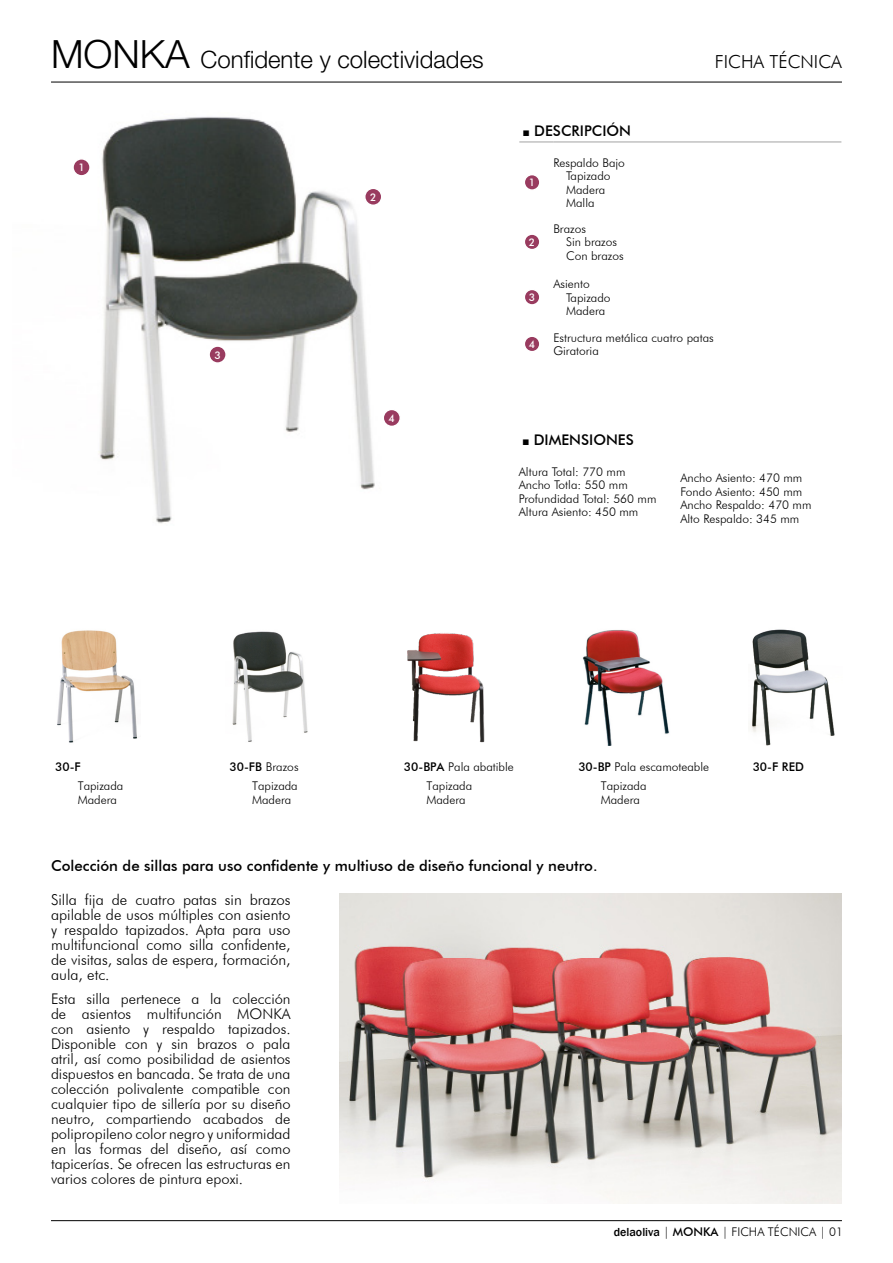
<style>
.page{position:relative;width:893px;height:1263px;background:#fff}
.page>*{position:absolute;margin:0;border:0;box-sizing:border-box;transform-origin:0 0}
.t1{font:300 24px "Helvetica Neue LT Std";color:#000}
.t2{font:300 18px "Futura BT";color:#000}
.t3{font:300 15px/15px "Futura BT";color:#000;text-align:justify}
.t4{font:500 15px "Futura BT";color:#000}
.t5{font:300 14.7px/15px "Futura BT";color:#000;text-align:justify}
.t6{font:500 14.7px "Futura BT";color:#000}
.t7{font:300 12px/13.5px "Futura BT";color:#000}
.t8{font:500 12px "Futura BT";color:#000}
.t9{font:500 10.5px "Futura BT";color:#fff}
.s1{font-size:39px}
.s2{font-family:"Arial Narrow";font-weight:400;font-size:12px}
.s3{font-weight:500}
.s4{font-family:"Franklin Gothic";font-weight:500}
</style>
<div class="page">
<hr style="left:51px;top:1220px;width:791px;height:1px;background:#000">
<hr style="left:51px;top:82px;width:791px;height:1px;background:#000">
<img style="left:99px;top:116px;width:276px;height:408px">
<div style="left:73px;top:159px;width:17px;height:17px;background:#993b5f;border-radius:50%"></div>
<div style="left:72px;top:158px;width:19px;height:19px;border:2px solid #fff;border-radius:50%"></div>
<div style="left:365px;top:188px;width:17px;height:17px;background:#993b5f;border-radius:50%"></div>
<div style="left:364px;top:188px;width:18px;height:18px;border:2px solid #fff;border-radius:50%"></div>
<div style="left:383px;top:409px;width:17px;height:17px;background:#993b5f;border-radius:50%"></div>
<div style="left:382px;top:409px;width:19px;height:18px;border:2px solid #fff;border-radius:50%"></div>
<hr style="left:519px;top:142px;width:34px;height:1px;background:#a3a3a3">
<hr style="left:553px;top:142px;width:288px;height:1px;background:#a3a3a3">
<div style="left:524px;top:175px;width:16px;height:15px;background:#993b5f;border-radius:50%"></div>
<div style="left:524px;top:174px;width:17px;height:17px;border:2px solid #fff;border-radius:50%"></div>
<div style="left:524px;top:234px;width:16px;height:16px;background:#993b5f;border-radius:50%"></div>
<div style="left:524px;top:233px;width:17px;height:17px;border:2px solid #fff;border-radius:50%"></div>
<div style="left:524px;top:289px;width:16px;height:16px;background:#993b5f;border-radius:50%"></div>
<div style="left:524px;top:289px;width:17px;height:17px;border:2px solid #fff;border-radius:50%"></div>
<div style="left:524px;top:336px;width:16px;height:16px;background:#993b5f;border-radius:50%"></div>
<div style="left:524px;top:335px;width:17px;height:17px;border:2px solid #fff;border-radius:50%"></div>
<div style="left:209px;top:346px;width:17px;height:17px;background:#993b5f;border-radius:50%"></div>
<div style="left:208px;top:345px;width:19px;height:19px;border:2px solid #fff;border-radius:50%"></div>
<img style="left:57px;top:630px;width:81px;height:113px">
<img style="left:232px;top:631px;width:76px;height:111px">
<img style="left:407px;top:633px;width:78px;height:110px">
<img style="left:582px;top:630px;width:88px;height:116px">
<img style="left:752px;top:629px;width:83px;height:117px">
<img style="left:339px;top:894px;width:503px;height:309px">
<h1 class="t1" style="left:51px;top:45px;width:434px"><span class="s1">MONKA</span> Confidente y colectividades</h1>
<p class="t2" style="left:715px;top:51px;width:129px">FICHA TÉCNICA</p>
<p class="t9" style="left:78px;top:161px;width:8px">1</p>
<p class="t9" style="left:214px;top:348px;width:8px">3</p>
<p class="t9" style="left:370px;top:191px;width:8px">2</p>
<p class="t9" style="left:389px;top:412px;width:8px">4</p>
<p class="t6" style="left:524px;top:121px;width:109px"><span class="s2">■</span> DESCRIPCIÓN</p>
<p class="t9" style="left:529px;top:176px;width:8px">1</p>
<p class="t9" style="left:529px;top:236px;width:8px">2</p>
<p class="t9" style="left:529px;top:291px;width:8px">3</p>
<p class="t7" style="left:566px;top:156px;width:60px;text-indent:-13px">Respaldo Bajo<br>Tapizado<br>Madera<br>Malla</p>
<p class="t7" style="left:566px;top:222px;width:59px;text-indent:-13px">Brazos<br>Sin brazos<br>Con brazos</p>
<p class="t7" style="left:566px;top:277px;width:46px;text-indent:-13px">Asiento<br>Tapizado<br>Madera</p>
<p class="t9" style="left:529px;top:338px;width:8px">4</p>
<p class="t7" style="left:553px;top:331px;width:162px">Estructura metálica cuatro patas<br>Giratoria</p>
<p class="t6" style="left:523px;top:431px;width:112px"><span class="s2">■</span> DIMENSIONES</p>
<p class="t7" style="left:519px;top:464px;width:139px">Altura Total: 770 mm<br>Ancho Totla: 550 mm<br>Profundidad Total: 560 mm<br>Altura Asiento: 450 mm</p>
<p class="t7" style="left:680px;top:471px;width:133px">Ancho Asiento: 470 mm<br>Fondo Asiento: 450 mm<br>Ancho Respaldo: 470 mm<br>Alto Respaldo: 345 mm</p>
<p class="t8" style="left:55px;top:759px;width:27px">30-F</p>
<p class="t7" style="left:230px;top:760px;width:70px"><span class="s3">30-FB</span> Brazos</p>
<p class="t7" style="left:404px;top:760px;width:111px"><span class="s3">30-BPA</span> Pala abatible</p>
<p class="t7" style="left:578px;top:760px;width:132px"><span class="s3">30-BP</span> Pala escamoteable</p>
<p class="t8" style="left:753px;top:759px;width:53px">30-F RED</p>
<p class="t7" style="left:78px;top:779px;width:47px">Tapizada<br>Madera</p>
<p class="t7" style="left:252px;top:779px;width:47px">Tapizada<br>Madera</p>
<p class="t7" style="left:426px;top:779px;width:47px">Tapizada<br>Madera</p>
<p class="t7" style="left:601px;top:779px;width:47px">Tapizada<br>Madera</p>
<p class="t4" style="left:51px;top:857px;width:548px">Colección de sillas para uso confidente y multiuso de diseño funcional y neutro.</p>
<p class="t3" style="left:51px;top:892px;width:241px">Silla fija de cuatro patas sin brazos apilable de usos múltiples con asiento y respaldo tapizados. Apta para uso multifuncional como silla confidente, de visitas, salas de espera, formación, aula, etc.</p>
<p class="t5" style="left:51px;top:991px;width:241px">Esta silla pertenece a la colección de asientos multifunción MONKA con asiento y respaldo tapizados.<br>Disponible con y sin brazos o pala atril, así como posibilidad de asientos dispuestos en bancada. Se trata de una colección polivalente compatible con cualquier tipo de sillería por su diseño neutro, compartiendo acabados de polipropileno color negro y uniformidad en las formas del diseño, así como tapicerías. Se ofrecen las estructuras en varios colores de pintura epoxi.</p>
<p class="t7" style="left:614px;top:1225px;width:231px"><span class="s4">delaoliva</span> | <span class="s3">MONKA</span> | FICHA TÉCNICA | 01</p>
</div>
